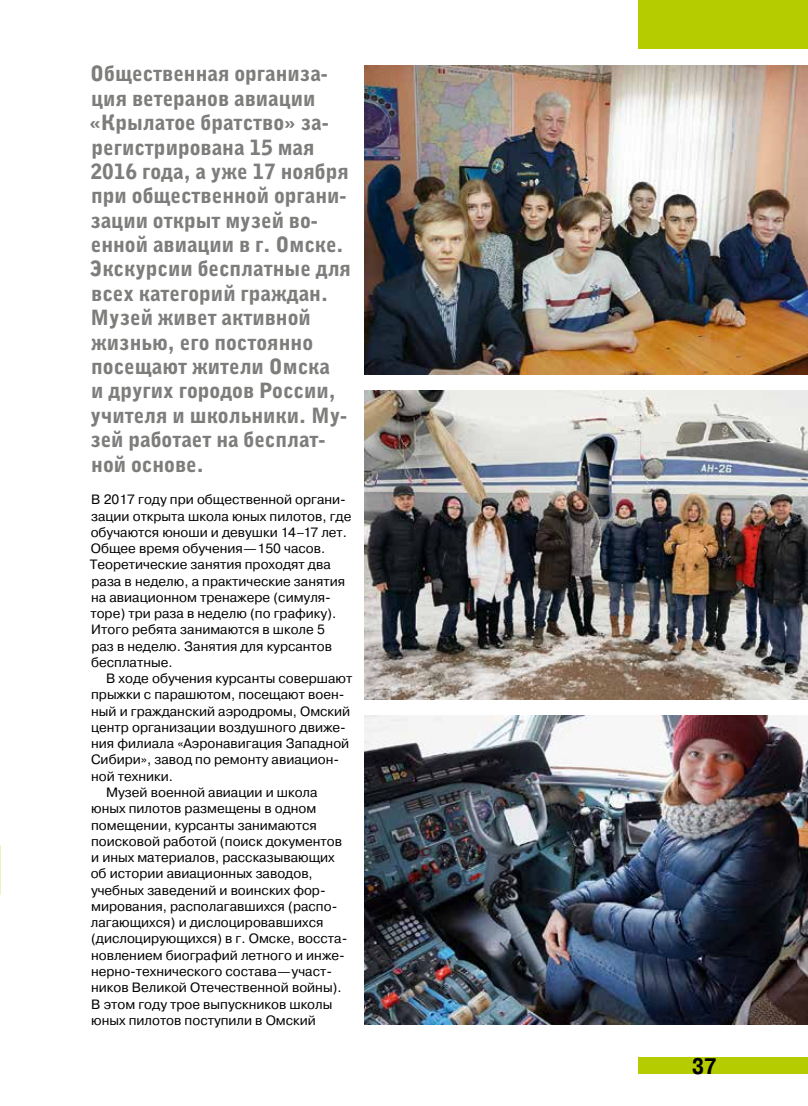
<style>
.page{position:relative;width:808px;height:1106px;background:#fff}
.page>*{position:absolute;margin:0;border:0;box-sizing:border-box;transform-origin:0 0}
.t1{font:700 22.5px "Pragmatica Cond";color:#000}
.t2{font:900 21px/24.5px "Bell Gothic C";color:#7d7d7c}
.t3{font:13.5px/16.2px "Pragmatica";color:#000}
</style>
<div class="page">
<div style="left:638px;top:0;width:170px;height:49px;background:#b4cc00"></div>
<img style="left:365px;top:65px;width:443px;height:309px">
<img style="left:365px;top:390px;width:443px;height:309px">
<img style="left:365px;top:715px;width:443px;height:309px">
<div style="left:638px;top:1057px;width:170px;height:16px;background:#b4cc00"></div>
<p class="t2" style="left:89px;top:61px;width:263px">Общественная организа&shy;ция ветеранов авиации «Крылатое братство» за&shy;регистрирована 15 мая<br>2016 года, а уже 17 ноября при общественной органи&shy;зации открыт музей во&shy;енной авиации в г. Омске.<br>Экскурсии бесплатные для всех категорий граждан.<br>Музей живет активной жизнью, его постоянно посещают жители Омска<br>и других городов России, учителя и школьники. Му&shy;зей работает на бесплат&shy;ной основе.</p>
<p class="t3" style="left:90px;top:492px;width:263px">В 2017 году при общественной органи&shy;зации открыта школа юных пилотов, где обучаются юноши и девушки 14–17 лет.<br>Общее время обучения—150 часов.<br>Теоретические занятия проходят два раза в неделю, а практические занятия на авиационном тренажере (симуля&shy;торе) три раза в неделю (по графику).<br>Итого ребята занимаются в школе 5<br>раз в неделю. Занятия для курсантов бесплатные.</p>
<p class="t3" style="left:106px;top:670px;width:248px">В ходе обучения курсанты совершают</p>
<p class="t3" style="left:91px;top:687px;width:255px">прыжки с парашютом, посещают воен-</p>
<p class="t3" style="left:91px;top:703px;width:261px">ный и гражданский аэродромы, Омский</p>
<p class="t3" style="left:91px;top:719px;width:256px">центр организации воздушного движе-</p>
<p class="t3" style="left:91px;top:735px;width:260px">ния филиала «Аэронавигация Западной</p>
<p class="t3" style="left:91px;top:752px;width:250px">Сибири», завод по ремонту авиацион-</p>
<p class="t3" style="left:91px;top:768px;width:83px">ной техники.</p>
<p class="t3" style="left:106px;top:784px;width:213px">Музей военной авиации и школа</p>
<p class="t3" style="left:91px;top:800px;width:227px">юных пилотов размещены в одном</p>
<p class="t3" style="left:91px;top:817px;width:227px">помещении, курсанты занимаются</p>
<p class="t3" style="left:91px;top:833px;width:252px">поисковой работой (поиск документов</p>
<p class="t3" style="left:91px;top:849px;width:245px">и иных материалов, рассказывающих</p>
<p class="t3" style="left:91px;top:865px;width:224px">об истории авиационных заводов,</p>
<p class="t3" style="left:91px;top:882px;width:236px">учебных заведений и воинских фор-</p>
<p class="t3" style="left:91px;top:898px;width:248px">мирования, располагавшихся (распо-</p>
<p class="t3" style="left:91px;top:914px;width:234px">лагающихся) и дислоцировавшихся</p>
<p class="t3" style="left:91px;top:930px;width:258px">(дислоцирующихся) в г. Омске, восста-</p>
<p class="t3" style="left:91px;top:947px;width:255px">новлением биографий летного и инже-</p>
<p class="t3" style="left:91px;top:963px;width:242px">нерно-технического состава—участ-</p>
<p class="t3" style="left:91px;top:979px;width:252px">ников Великой Отечественной войны).</p>
<p class="t3" style="left:91px;top:996px;width:243px">В этом году трое выпускников школы</p>
<p class="t3" style="left:91px;top:1012px;width:226px">юных пилотов поступили в Омский</p>
<h1 class="t1" style="left:692px;top:1052px;width:26px">37</h1>
</div>
